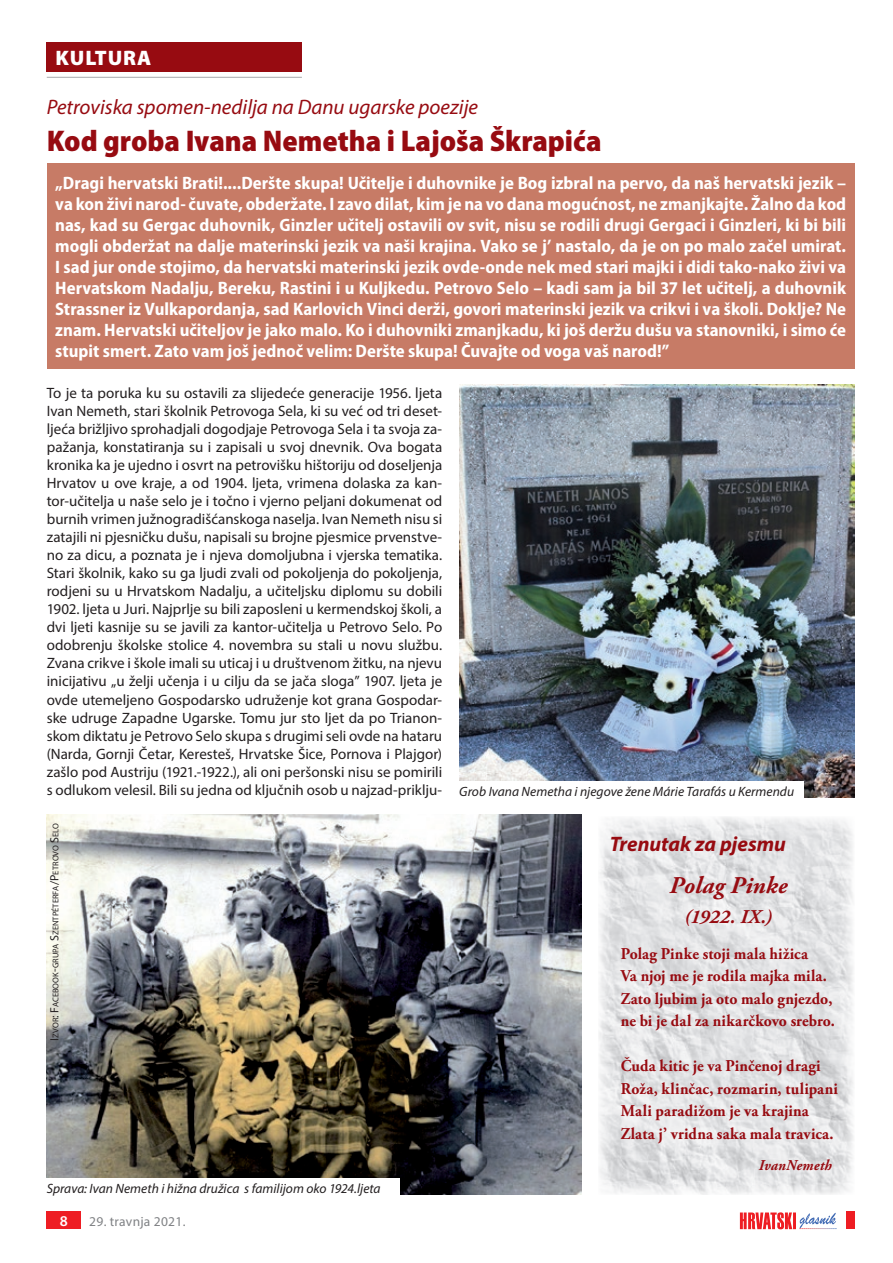
<style>
.page{position:relative;width:893px;height:1263px;background:#fff}
.page>*{position:absolute;margin:0;border:0;box-sizing:border-box;transform-origin:0 0}
.t1{font:900 semi-condensed 30px "Myriad Pro";color:#970b11}
.t2{font:italic 700 24px "Adobe Garamond Pro";letter-spacing:.005em;color:#970b11}
.t3{font:italic 21px "Myriad Pro";color:#970b11}
.t4{font:italic 700 21px "Myriad Pro";color:#970b11}
.t5{font:900 21px "Myriad Pro";color:#fff}
.t6{font:italic 700 19.5px "Adobe Garamond Pro";color:#970b11}
.t7{font:700 semi-condensed 18px/21px "Myriad Pro";color:#fff;text-align:justify}
.t8{font:700 16.5px/22.5px "Adobe Garamond Pro";letter-spacing:.005em;color:#970b11;scale:.95 1}
.t9{font:15px/18px "Myriad Pro";color:#231f20;text-align:justify}
.t10{font:italic 700 15px "Adobe Garamond Pro";letter-spacing:.015em;color:#970b11;scale:.95 1}
.t11{font:600 15px "Myriad Pro";color:#fff}
.t12{font:italic 13.5px "Myriad Pro";color:#231f20}
.t13{font:13.5px "Myriad Pro";letter-spacing:.02em;color:#808285}
.t14{font:8.4px "Myriad Pro";letter-spacing:.01em;color:#231f20}
.s1{font-size:12px}
</style>
<div class="page">
<svg style="left:740px;top:1212px;width:96px;height:17px"></svg>
<div style="left:846px;top:1212px;width:9px;height:17px;background:#ee1d23"></div>
<div style="left:47px;top:1212px;width:34px;height:17px;background:#ee1d23"></div>
<div style="left:47px;top:43px;width:255px;height:29px;background:#970b11"></div>
<hr style="left:47px;top:77px;width:255px;height:1px;background:#a8a9ad">
<div style="left:47px;top:163px;width:808px;height:206px;background:#c77b66"></div>
<img style="left:47px;top:814px;width:534px;height:381px">
<img style="left:459px;top:385px;width:396px;height:412px">
<img style="left:599px;top:817px;width:255px;height:378px">
<div style="left:43px;top:1179px;width:357px;height:19px;background:#fff"></div>
<div style="left:455px;top:781px;width:349px;height:20px;background:#fff"></div>
<h3 class="t5" style="left:55px;top:44px;width:55px">KU LTURA</h3>
<h3 class="t3" style="left:47px;top:94px;width:433px">Petroviska spomen-nedilja na Danu ugarske poezije</h3>
<h1 class="t1" style="left:47px;top:121px;width:556px">Kod groba Ivana Nemetha i Lajoša Škrapića</h1>
<p class="t7" style="left:55px;top:171px;width:792px">„Dragi hervatski Brati!....Deršte skupa! Učitelje i duhovnike je Bog izbral na pervo, da naš hervatski jezik – va kon živi narod- čuvate, obderžate. I zavo dilat, kim je na vo dana mogućnost, ne zmanjkajte. Žalno da kod nas, kad su Gergac duhovnik, Ginzler učitelj ostavili ov svit, nisu se rodili drugi Gergaci i Ginzleri, ki bi bili mogli obderžat na dalje materinski jezik va naši krajina. Vako se j’ nastalo, da je on po malo začel umirat.<br>I sad jur onde stojimo, da hervatski materinski jezik ovde-onde nek med stari majki i didi tako-nako živi va Hervatskom Nadalju, Bereku, Rastini i u Kuljkedu. Petrovo Selo – kadi sam ja bil 37 let učitelj, a duhovnik Strassner iz Vulkapordanja, sad Karlovich Vinci derži, govori materinski jezik va crikvi i va školi. Doklje? Ne znam. Hervatski učiteljov je jako malo. Ko i duhovniki zmanjkadu, ki još deržu dušu va stanovniki, i simo će stupit smert. Zato vam još jednoč velim: Deršte skupa! Čuvajte od voga vaš narod!”</p>
<p class="t9" style="left:47px;top:384px;width:397px">To je ta poruka ku su ostavili za slijedeće generacije 1956. ljeta Ivan Nemeth, stari školnik Petrovoga Sela, ki su već od tri deset&shy;ljeća brižljivo sprohadjali dogodjaje Petrovoga Sela i ta svoja za&shy;pažanja, konstatiranja su i zapisali u svoj dnevnik. Ova bogata kronika ka je ujedno i osvrt na petrovišku hištoriju od doseljenja Hrvatov u ove kraje, a od 1904. ljeta, vrimena dolaska za kan&shy;tor-učitelja u naše selo je i točno i vjerno peljani dokumenat od burnih vrimen južnogradišćanskoga naselja. Ivan Nemeth nisu si zatajili ni pjesničku dušu, napisali su brojne pjesmice prvenstve&shy;no za dicu, a poznata je i njeva domoljubna i vjerska tematika.<br>Stari školnik, kako su ga ljudi zvali od pokoljenja do pokoljenja, rodjeni su u Hrvatskom Nadalju, a učiteljsku diplomu su dobili 1902. ljeta u Juri. Najprlje su bili zaposleni u kermendskoj školi, a dvi ljeti kasnije su se javili za kantor-učitelja u Petrovo Selo. Po odobrenju školske stolice 4. novembra su stali u novu službu.<br>Zvana crikve i škole imali su uticaj i u društvenom žitku, na njevu inicijativu „u želji učenja i u cilju da se jača sloga” 1907. ljeta je ovde utemeljeno Gospodarsko udruženje kot grana Gospodar&shy;ske udruge Zapadne Ugarske. Tomu jur sto ljet da po Trianon&shy;skom diktatu je Petrovo Selo skupa s drugimi seli ovde na hataru (Narda, Gornji Četar, Keresteš, Hrvatske Šice, Pornova i Plajgor) zašlo pod Austriju (1921.-1922.), ali oni peršonski nisu se pomirili s odlukom velesil. Bili su jedna od ključnih osob u najzad-priklju-</p>
<p class="t14" style="left:50px;top:1041px;width:219px;rotate:-90deg"><span class="s1">I</span> zvor<span class="s1">: F</span>acebook<span class="s1">-</span>grupa <span class="s1">S</span>zentpéterfa<span class="s1">/P</span>etrovo <span class="s1">S</span>elo</p>
<p class="t12" style="left:47px;top:1180px;width:335px">Sprava: Ivan Nemeth i hižna družica s familijom oko 1924.ljeta</p>
<p class="t11" style="left:60px;top:1211px;width:10px">8</p>
<p class="t13" style="left:89px;top:1213px;width:98px">29. travnja 2021.</p>
<p class="t12" style="left:459px;top:783px;width:336px">Grob Ivana Nemetha i njegove žene Márie Tarafás u Kermendu</p>
<h3 class="t4" style="left:610px;top:830px;width:178px">Trenutak za pjesmu</h3>
<h2 class="t2" style="left:669px;top:872px;width:120px">Polag Pinke</h2>
<h3 class="t6" style="left:685px;top:906px;width:89px">(1922. IX.)</h3>
<p class="t8" style="left:621px;top:942px;width:227px">Polag Pinke stoji mala hižica<br>Va njoj me je rodila majka mila.<br>Zato ljubim ja oto malo gnjezdo, ne bi je dal za nikarčkovo srebro.</p>
<p class="t8" style="left:621px;top:1055px;width:230px">Čuda kitic je va Pinčenoj dragi<br>Roža, klinčac, rozmarin, tulipani<br>Mali paradižom je va krajina<br>Zlata j’ vridna saka mala travica.</p>
<p class="t10" style="left:759px;top:1156px;width:78px">IvanNemeth</p>
</div>
